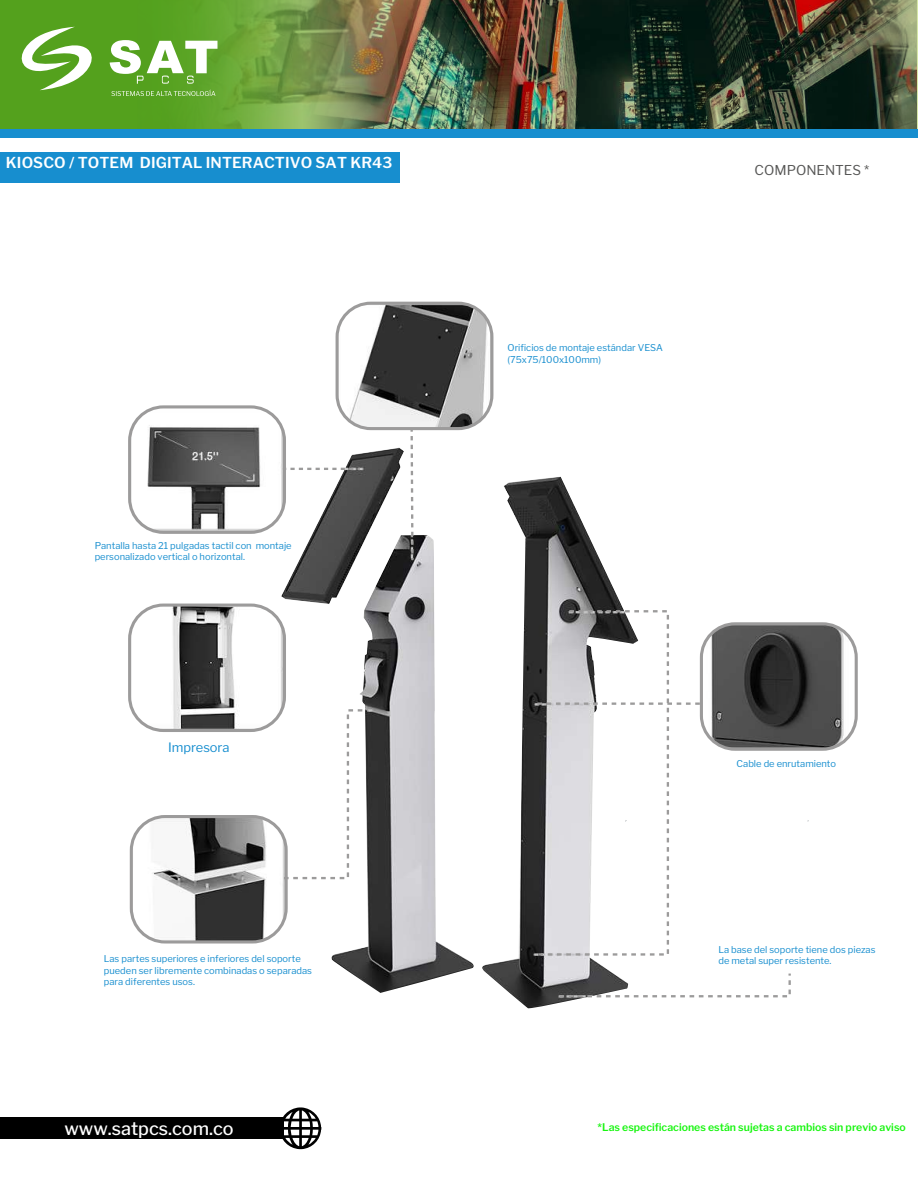
<style>
.page{position:relative;width:918px;height:1188px;background:#fff}
.page>*{position:absolute;margin:0;border:0;box-sizing:border-box;transform-origin:0 0}
.t1{font:500 18px "Libre Franklin";color:#fff}
.t2{font:600 15px "Libre Franklin";letter-spacing:.005em;color:#fff}
.t3{font:13.5px "Libre Franklin";color:#575756}
.t4{font:12.9px "Libre Franklin";color:#178ecf}
.t5{font:600 10.5px "Libre Franklin";color:#17f50f}
.t6{font:9.3px/11.2px "Libre Franklin";color:#178ecf}
</style>
<div class="page">
<div style="left:0;top:152px;width:400px;height:31px;background:#178ecf"></div>
<div style="left:0;top:1117px;width:283px;height:22px;background:#000"></div>
<svg style="left:282px;top:1107px;width:39px;height:42px"></svg>
<img style="left:0;top:0;width:918px;height:129px">
<div style="left:0;top:129px;width:918px;height:9px;background:#178ecf"></div>
<svg style="left:17px;top:27px;width:80px;height:63px"></svg>
<svg style="left:110px;top:40px;width:107px;height:44px"></svg>
<svg style="left:111px;top:90px;width:104px;height:6px"></svg>
<img style="left:132px;top:409px;width:150px;height:121px">
<div style="left:128px;top:405px;width:158px;height:129px;border:3px solid #9c9b9b;border-radius:34px"></div>
<img style="left:337px;top:303px;width:155px;height:126px">
<div style="left:336px;top:302px;width:157px;height:128px;border:3px solid #9c9b9b;border-radius:34px"></div>
<img style="left:132px;top:605px;width:150px;height:123px">
<div style="left:128px;top:604px;width:158px;height:128px;border:3px solid #9c9b9b;border-radius:34px"></div>
<img style="left:131px;top:819px;width:153px;height:121px">
<div style="left:130px;top:815px;width:158px;height:129px;border:3px solid #9c9b9b;border-radius:34px"></div>
<img style="left:704px;top:626px;width:150px;height:121px">
<div style="left:700px;top:622px;width:158px;height:129px;border:3px solid #9c9b9b;border-radius:34px"></div>
<img style="left:331px;top:535px;width:143px;height:458px">
<img style="left:482px;top:477px;width:141px;height:531px">
<img style="left:281px;top:448px;width:123px;height:156px">
<svg style="left:284px;top:468px;width:76px;height:2px"></svg>
<svg style="left:409px;top:429px;width:6px;height:131px"></svg>
<svg style="left:531px;top:609px;width:138px;height:348px"></svg>
<svg style="left:537px;top:702px;width:164px;height:3px"></svg>
<svg style="left:557px;top:971px;width:234px;height:28px"></svg>
<svg style="left:282px;top:708px;width:88px;height:172px"></svg>
<h2 class="t2" style="left:6px;top:154px;width:388px">KIOSCO / TOTEM DIGITAL INTERACTIVO SAT KR43</h2>
<p class="t6" style="left:95px;top:540px;width:199px">Pantalla hasta 21 pulgadas tactil con montaje personalizado vertical o horizontal.</p>
<h3 class="t4" style="left:168px;top:739px;width:63px">Impresora</h3>
<p class="t6" style="left:508px;top:342px;width:157px">Orificios de montaje estándar VESA (75x75/100x100mm)</p>
<h3 class="t3" style="left:755px;top:162px;width:116px">COMPONENTES *</h3>
<p class="t6" style="left:737px;top:758px;width:101px">Cable de enrutamiento</p>
<p class="t6" style="left:104px;top:953px;width:210px">Las partes superiores e inferiores del soporte pueden ser libremente combinadas o separadas para diferentes usos.</p>
<p class="t6" style="left:718px;top:944px;width:159px">La base del soporte tiene dos piezas de metal super resistente.</p>
<h1 class="t1" style="left:64px;top:1117px;width:171px">www.satpcs.com.co</h1>
<p class="t5" style="left:598px;top:1121px;width:310px">*Las especificaciones están sujetas a cambios sin previo aviso</p>
</div>
